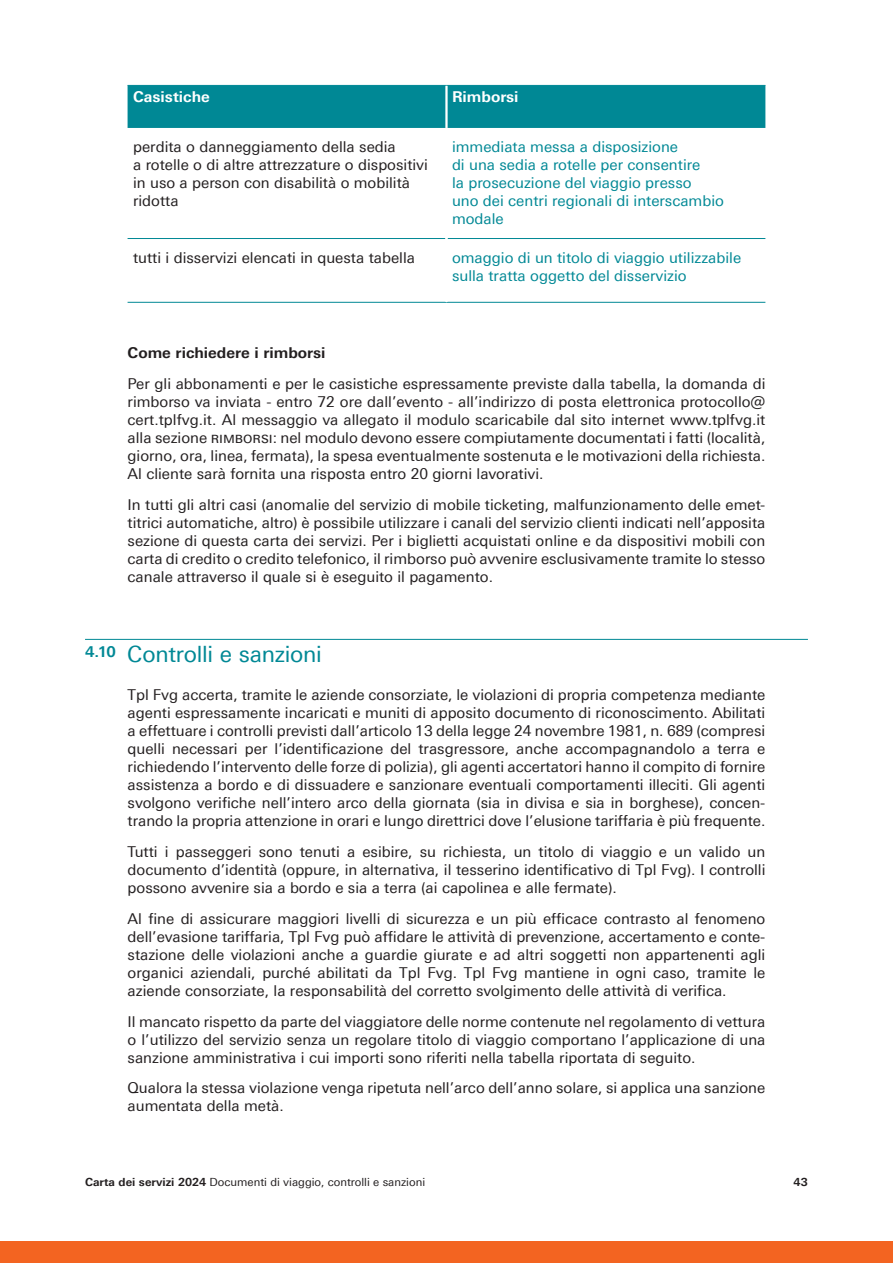
<style>
.page{position:relative;width:893px;height:1263px;background:#fff}
.page>*{position:absolute;margin:0;border:0;box-sizing:border-box;transform-origin:0 0}
.sottotitoli{font:22.5px "Univers Next Pro";letter-spacing:-.01em;color:#008895}
.testo{font:15px/18px "Univers Next Pro";color:#231f20;text-align:justify}
.t1{font:15px/18px "Univers Next Pro";color:#008895}
.testo-2{font:700 15px "Univers Next Pro";color:#231f20}
.t2{font:700 15px "Univers Next Pro";color:#fff}
.t3{font:11.25px "Univers Next Pro";color:#231f20}
.t4{font:700 11.25px "Univers Next Pro";color:#231f20}
.s1{font-weight:700}
</style>
<div class="page">
<div style="left:0;top:1242px;width:893px;height:21px;background:#f36421"></div>
<hr style="left:85px;top:639px;width:723px;height:1px;background:#008895">
<div style="left:128px;top:86px;width:637px;height:42px;background:#008895"></div>
<hr style="left:128px;top:85px;width:318px;height:1px;background:#008895">
<hr style="left:446px;top:85px;width:319px;height:1px;background:#008895">
<hr style="left:128px;top:238px;width:317px;height:1px;background:#008895">
<hr style="left:448px;top:238px;width:317px;height:1px;background:#008895">
<hr style="left:128px;top:302px;width:318px;height:1px;background:#008895">
<hr style="left:446px;top:302px;width:319px;height:1px;background:#008895">
<hr style="left:445px;top:86px;width:3px;height:42px;background:#fff">
<p class="t2" style="left:133px;top:88px;width:78px">Casistiche</p>
<p class="t2" style="left:452px;top:88px;width:68px">Rimborsi</p>
<p class="testo" style="left:133px;top:138px;width:296px;text-align:left">perdita o danneggiamento della sedia<br>a rotelle o di altre attrezzature o dispositivi in uso a person con disabilità o mobilità ridotta</p>
<p class="t1" style="left:452px;top:138px;width:273px">immediata messa a disposizione<br>di una sedia a rotelle per consentire<br>la prosecuzione del viaggio presso<br>uno dei centri regionali di interscambio modale</p>
<p class="testo" style="left:133px;top:248px;width:283px">tutti i disservizi elencati in questa tabella</p>
<p class="t1" style="left:452px;top:248px;width:291px">omaggio di un titolo di viaggio utilizzabile sulla tratta oggetto del disservizio</p>
<p class="testo-2" style="left:128px;top:344px;width:199px">Come richiedere i rimborsi</p>
<p class="testo" style="left:128px;top:375px;width:639px">Per gli abbonamenti e per le casistiche espressamente previste dalla tabella, la domanda di rimborso va inviata - entro 72 ore dall’evento - all’indirizzo di posta elettronica protocollo@ cert.tplfvg.it. Al messaggio va allegato il modulo scaricabile dal sito internet www.tplfvg.it alla sezione rimborsi: nel modulo devono essere compiutamente documentati i fatti (località, giorno, ora, linea, fermata), la spesa eventualmente sostenuta e le motivazioni della richiesta.<br>Al cliente sarà fornita una risposta entro 20 giorni lavorativi.</p>
<p class="testo" style="left:128px;top:495px;width:639px">In tutti gli altri casi (anomalie del servizio di mobile ticketing, malfunzionamento delle emet&shy;titrici automatiche, altro) è possibile utilizzare i canali del servizio clienti indicati nell’apposita sezione di questa carta dei servizi. Per i biglietti acquistati online e da dispositivi mobili con carta di credito o credito telefonico, il rimborso può avvenire esclusivamente tramite lo stesso canale attraverso il quale si è eseguito il pagamento.</p>
<p class="sottotitoli" style="left:85px;top:641px;width:238px"><sup>4.10</sup> Controlli e sanzioni</p>
<p class="testo" style="left:128px;top:686px;width:639px">Tpl Fvg accerta, tramite le aziende consorziate, le violazioni di propria competenza mediante agenti espressamente incaricati e muniti di apposito documento di riconoscimento. Abilitati a effettuare i controlli previsti dall’articolo 13 della legge 24 novembre 1981, n. 689 (compresi quelli necessari per l’identificazione del trasgressore, anche accompagnandolo a terra e richiedendo l’intervento delle forze di polizia), gli agenti accertatori hanno il compito di fornire assistenza a bordo e di dissuadere e sanzionare eventuali comportamenti illeciti. Gli agenti svolgono verifiche nell’intero arco della giornata (sia in divisa e sia in borghese), concen&shy;trando la propria attenzione in orari e lungo direttrici dove l’elusione tariffaria è più frequente.</p>
<p class="testo" style="left:128px;top:843px;width:639px">Tutti i passeggeri sono tenuti a esibire, su richiesta, un titolo di viaggio e un valido un documento d’identità (oppure, in alternativa, il tesserino identificativo di Tpl Fvg). I controlli possono avvenire sia a bordo e sia a terra (ai capolinea e alle fermate).</p>
<p class="testo" style="left:128px;top:909px;width:639px">Al fine di assicurare maggiori livelli di sicurezza e un più efficace contrasto al fenomeno dell’evasione tariffaria, Tpl Fvg può affidare le attività di prevenzione, accertamento e conte&shy;stazione delle violazioni anche a guardie giurate e ad altri soggetti non appartenenti agli organici aziendali, purché abilitati da Tpl Fvg. Tpl Fvg mantiene in ogni caso, tramite le aziende consorziate, la responsabilità del corretto svolgimento delle attività di verifica.</p>
<p class="testo" style="left:128px;top:1012px;width:639px">Il mancato rispetto da parte del viaggiatore delle norme contenute nel regolamento di vettura o l’utilizzo del servizio senza un regolare titolo di viaggio comportano l’applicazione di una sanzione amministrativa i cui importi sono riferiti nella tabella riportata di seguito.</p>
<p class="testo" style="left:128px;top:1079px;width:639px">Qualora la stessa violazione venga ripetuta nell’arco dell’anno solare, si applica una sanzione aumentata della metà.</p>
<p class="t3" style="left:85px;top:1176px;width:342px"><span class="s1">Carta dei servizi 2024</span> Documenti di viaggio, controlli e sanzioni</p>
<p class="t4" style="left:793px;top:1175px;width:16px">43</p>
</div>
